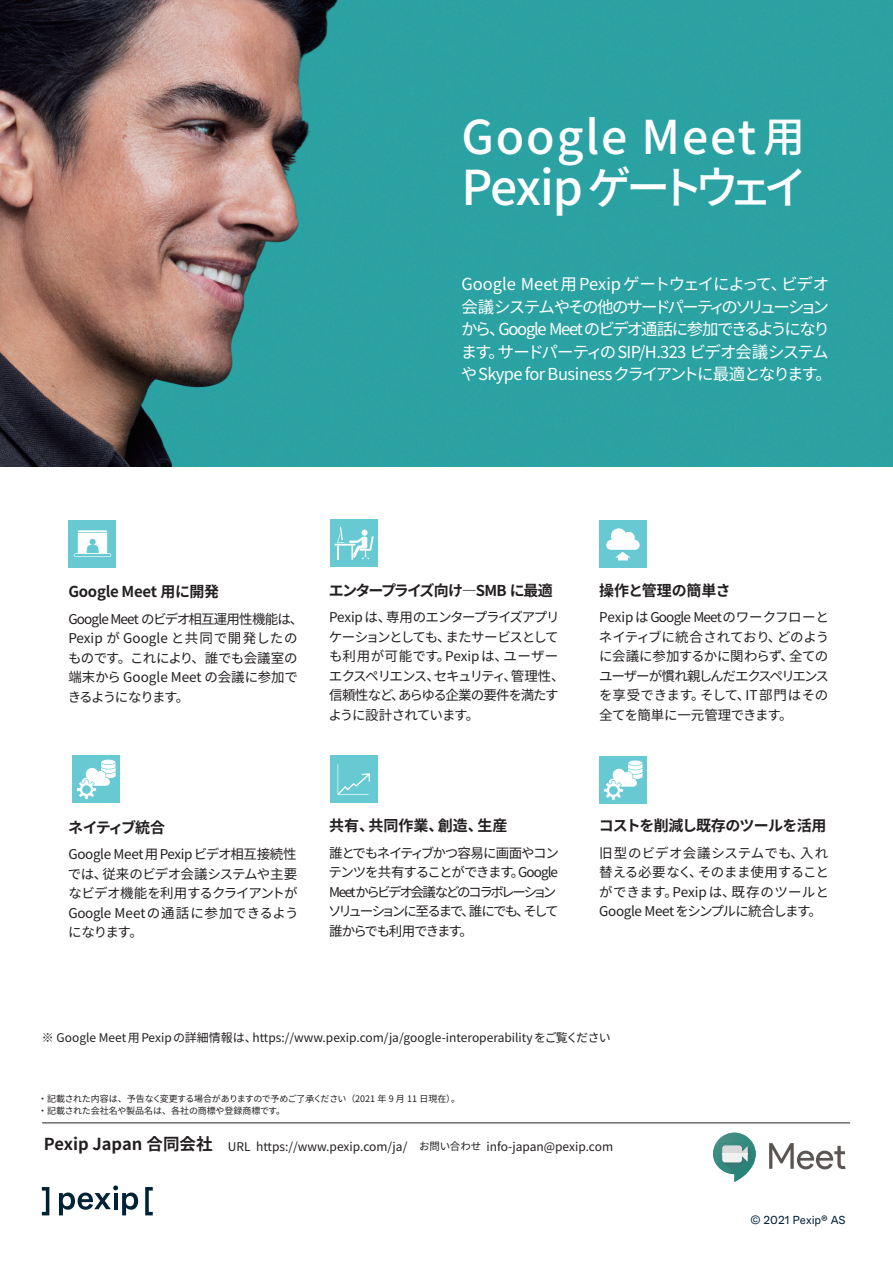
<style>
.page{position:relative;width:893px;height:1263px;background:#fff}
.page>*{position:absolute;margin:0;border:0;box-sizing:border-box;transform-origin:0 0}
.t1{font:500 46.5px "Noto Sans JP";letter-spacing:.04em;color:#fff}
.t2{font:500 45px "Noto Sans JP";letter-spacing:-.2em;color:#fff}
.t3{font:16.5px/22.5px "Noto Sans JP";letter-spacing:-.1em;color:#fff}
.t4{font:16.5px "Noto Sans JP";letter-spacing:-.04em;color:#fff}
.t5{font:16.5px/22.5px "Noto Sans JP";letter-spacing:-.06em;color:#fff}
.t6{font:700 16.5px "Noto Sans JP";color:#231f20}
.t7{font:16.5px "Noto Sans JP";letter-spacing:-.08em;color:#fff}
.t8{font:700 15px "Noto Sans JP";letter-spacing:-.05em;color:#231f20}
.t9{font:700 15px "Noto Sans JP";letter-spacing:-.105em;color:#231f20}
.t10{font:700 15px "Noto Sans JP";letter-spacing:-.02em;color:#231f20}
.t11{font:700 15px "Noto Sans JP";letter-spacing:-.005em;color:#231f20}
.t12{font:700 15px "Noto Sans JP";letter-spacing:-.095em;color:#231f20}
.t13{font:13.5px/19.5px "Noto Sans JP";letter-spacing:-.05em;color:#231f20}
.t14{font:13.5px/19.5px "Noto Sans JP";letter-spacing:-.025em;color:#231f20}
.t15{font:13.5px/19.5px "Noto Sans JP";letter-spacing:-.03em;color:#231f20}
.t16{font:13.5px/19.5px "Noto Sans JP";color:#231f20;text-align:right}
.t17{font:13.5px/19.5px "Noto Sans JP";letter-spacing:-.085em;color:#231f20}
.t18{font:13.5px/19.5px "Noto Sans JP";letter-spacing:-.075em;color:#231f20}
.t19{font:13.5px/19.5px "Noto Sans JP";letter-spacing:-.01em;color:#231f20}
.t20{font:13.5px/19.5px "Noto Sans JP";letter-spacing:-.175em;color:#231f20}
.t21{font:13.5px "Noto Sans JP";letter-spacing:-.145em;color:#231f20}
.t22{font:13.5px "Noto Sans JP";letter-spacing:-.095em;color:#231f20}
.t23{font:13.5px "Noto Sans JP";letter-spacing:-.02em;color:#231f20}
.t24{font:13.5px "Noto Sans JP";letter-spacing:-.1em;color:#231f20}
.t25{font:13.5px "Noto Sans JP";letter-spacing:-.015em;color:#231f20}
.t26{font:13.5px "Noto Sans JP";letter-spacing:-.12em;color:#231f20}
.t27{font:13.5px "Noto Sans JP";letter-spacing:-.11em;color:#231f20}
.t28{font:13.5px "Noto Sans JP";letter-spacing:-.07em;color:#231f20}
.t29{font:13.5px "Noto Sans JP";letter-spacing:.045em;color:#231f20}
.t30{font:13.5px "Noto Sans JP";letter-spacing:-.005em;color:#231f20}
.t31{font:13.5px "Noto Sans JP";letter-spacing:.035em;color:#231f20}
.t32{font:12px "Noto Sans JP";color:#231f20}
.t33{font:11.55px "Whyte";color:#002236}
.t34{font:10.5px "Noto Sans JP";letter-spacing:-.015em;color:#231f20}
.t35{font:9px "Noto Sans JP";letter-spacing:-.02em;color:#231f20}
.s1{font-size:42px}
.s2{font-size:48px}
</style>
<div class="page">
<img style="left:0;top:0;width:893px;height:466px">
<div style="left:68px;top:520px;width:48px;height:48px;background:#67c9d2"></div>
<svg style="left:74px;top:530px;width:37px;height:27px"></svg>
<div style="left:330px;top:519px;width:48px;height:48px;background:#67c9d2"></div>
<svg style="left:334px;top:527px;width:40px;height:33px"></svg>
<div style="left:599px;top:520px;width:48px;height:48px;background:#67c9d2"></div>
<svg style="left:606px;top:528px;width:34px;height:32px"></svg>
<div style="left:72px;top:755px;width:48px;height:48px;background:#67c9d2"></div>
<svg style="left:101px;top:760px;width:14px;height:4px"></svg>
<svg style="left:76px;top:763px;width:40px;height:37px"></svg>
<div style="left:83px;top:786px;width:7px;height:7px;background:#67c9d2;border-radius:50%"></div>
<div style="left:599px;top:755px;width:48px;height:48px;background:#67c9d2"></div>
<div style="left:628px;top:760px;width:14px;height:5px;background:#fff;border-radius:50%"></div>
<svg style="left:603px;top:764px;width:40px;height:36px"></svg>
<div style="left:610px;top:786px;width:7px;height:8px;background:#67c9d2;border-radius:50%"></div>
<div style="left:330px;top:755px;width:48px;height:48px;background:#67c9d2"></div>
<svg style="left:338px;top:764px;width:32px;height:31px"></svg>
<svg style="left:0;top:0;width:5px;height:4px"></svg>
<svg style="left:890px;top:0;width:3px;height:4px"></svg>
<svg style="left:145px;top:1187px;width:8px;height:28px"></svg>
<svg style="left:59px;top:1185px;width:79px;height:30px"></svg>
<svg style="left:42px;top:1187px;width:7px;height:28px"></svg>
<svg style="left:769px;top:1143px;width:77px;height:26px"></svg>
<svg style="left:713px;top:1133px;width:43px;height:49px"></svg>
<hr style="left:42px;top:1122px;width:808px;height:1px;background:#231f20">
<p class="t1" style="left:461px;top:111px;width:345px">Google Meet<span class="s1">用</span></p>
<p class="t2" style="left:461px;top:162px;width:348px"><span class="s2">Pexip</span> ゲートウェイ</p>
<p class="t7" style="left:781px;top:275px;width:49px">ビデオ</p>
<p class="t3" style="left:461px;top:273px;width:370px">Google Meet 用 Pexip ゲートウェイによって、<br>会議システムやその他のサードパーティのソリューションから Google Meetのビデオ通話に参加できるようになり</p>
<p class="t5" style="left:461px;top:318px;width:369px;text-indent:28px">、<br>ますサードパーティのSIP H/ .323 ビデオ会議システム</p>
<p class="t7" style="left:489px;top:342px;width:18px">。</p>
<p class="t4" style="left:461px;top:365px;width:359px">やSkype for Businessクライアントに最適となります</p>
<p class="t7" style="left:816px;top:365px;width:18px">。</p>
<p class="t10" style="left:68px;top:583px;width:152px">Google Meet 用に開発</p>
<p class="t13" style="left:68px;top:609px;width:237px">Google Meet のビデオ相互運用性機能は、</p>
<p class="t16" style="left:68px;top:629px;width:231px">Pexip が Google と共同で開発したの、誰でも会議室の</p>
<p class="t14" style="left:68px;top:648px;width:232px">ものです。これにより<br>端末から Google Meet の会議に参加できるようになります。</p>
<p class="t9" style="left:329px;top:582px;width:225px">エンタープライズ向け—SMB に最適</p>
<p class="t24" style="left:386px;top:610px;width:175px">専用のエンタープライズアプリ</p>
<p class="t13" style="left:329px;top:608px;width:64px">Pexipは、</p>
<p class="t28" style="left:446px;top:629px;width:115px">またサービスとして</p>
<p class="t27" style="left:329px;top:629px;width:123px">ケーションとしても、</p>
<p class="t16" style="left:434px;top:647px;width:132px;text-align:left;text-indent:-105px">も利用が可能です。<br>セキュリティ管理性、</p>
<p class="t13" style="left:504px;top:647px;width:56px">ユーザー</p>
<p class="t13" style="left:445px;top:647px;width:64px">Pexipは、</p>
<p class="t18" style="left:329px;top:666px;width:231px">エクスペリエンス、<br>信頼性などあらゆる企業の要件を満たす</p>
<p class="t13" style="left:504px;top:666px;width:15px">、</p>
<p class="t13" style="left:328px;top:686px;width:153px;text-indent:63px">、<br>ように設計されています。</p>
<p class="t12" style="left:68px;top:818px;width:98px">ネイティブ統合</p>
<p class="t14" style="left:68px;top:845px;width:230px">Google Meet用Pexipビデオ相互接続性</p>
<p class="t13" style="left:102px;top:864px;width:196px">従来のビデオ会議システムや主要</p>
<p class="t15" style="left:68px;top:864px;width:232px">では、<br>なビデオ機能を利用するクライアントが<br>Google Meetの通話に参加できるようになります。</p>
<p class="t8" style="left:329px;top:817px;width:46px">共有、</p>
<p class="t17" style="left:329px;top:843px;width:232px">誰とでもネイティブかつ容易に画面やコンテンツを共有することができます Google</p>
<p class="t8" style="left:369px;top:817px;width:76px">共同作業、</p>
<p class="t8" style="left:477px;top:817px;width:31px">生産</p>
<p class="t8" style="left:438px;top:817px;width:46px">創造、</p>
<p class="t20" style="left:329px;top:863px;width:229px;text-indent:182px">。<br>Meet からビデオ会議などのコラボレーション</p>
<p class="t21" style="left:328px;top:904px;width:232px">ソリューションに至るまで誰にでもそして</p>
<p class="t13" style="left:460px;top:902px;width:17px">、。</p>
<p class="t13" style="left:516px;top:902px;width:15px">、</p>
<p class="t26" style="left:329px;top:923px;width:134px">誰からでも利用できます</p>
<p class="t11" style="left:599px;top:582px;width:133px">操作と管理の簡単さ</p>
<p class="t14" style="left:599px;top:608px;width:232px;text-align:right">Pexipは Google Meetのワークフローとどのよう</p>
<p class="t13" style="left:768px;top:627px;width:15px">、</p>
<p class="t25" style="left:599px;top:629px;width:172px">ネイティブに統合されており</p>
<p class="t23" style="left:599px;top:649px;width:196px">に会議に参加するかに関わらず、</p>
<p class="t22" style="left:599px;top:668px;width:231px">ユーザーが慣れ親しんだエクスペリエンス</p>
<p class="t29" style="left:745px;top:688px;width:84px">IT部門はその</p>
<p class="t13" style="left:789px;top:647px;width:41px">全ての</p>
<p class="t15" style="left:599px;top:686px;width:195px">を享受できます。<br>全てを簡単に一元管理できます。</p>
<p class="t13" style="left:700px;top:686px;width:52px">そして、</p>
<p class="t8" style="left:599px;top:817px;width:229px">コストを削減し既存のツールを活用</p>
<p class="t13" style="left:800px;top:843px;width:30px">入れ</p>
<p class="t19" style="left:698px;top:843px;width:133px;text-indent:-99px">旧型のビデオ会議システムでも、<br>そのまま使用すること</p>
<p class="t30" style="left:599px;top:865px;width:94px">替える必要なく</p>
<p class="t13" style="left:689px;top:863px;width:15px">、</p>
<p class="t13" style="left:599px;top:882px;width:80px">ができます。</p>
<p class="t31" style="left:732px;top:884px;width:99px">既存のツールと</p>
<p class="t13" style="left:673px;top:882px;width:64px">Pexipは、</p>
<p class="t13" style="left:599px;top:902px;width:213px">Google Meet をシンプルに統合します</p>
<p class="t13" style="left:808px;top:902px;width:15px">。</p>
<p class="t32" style="left:252px;top:1031px;width:360px">https://www.pexip.com/ja/google-interoperabilityをご覧ください</p>
<p class="t32" style="left:42px;top:1031px;width:216px">※ Google Meet用 Pexipの詳細情報は、</p>
<p class="t35" style="left:38px;top:1093px;width:423px">・記載された内容は、予告なく変更する場合がありますので予めご了承ください（2021 年 9 月 11 日現在。(</p>
<p class="t35" style="left:38px;top:1105px;width:248px">・記載された会社名や製品名は、各社の商標や登録商標です。</p>
<p class="t6" style="left:44px;top:1134px;width:170px">Pexip Japan 合同会社</p>
<p class="t32" style="left:486px;top:1140px;width:128px">info-japan@pexip.com</p>
<p class="t32" style="left:228px;top:1140px;width:193px">URL https://www.pexip.com/ja 　/</p>
<p class="t34" style="left:419px;top:1140px;width:64px">お問い合わせ</p>
<p class="t33" style="left:750px;top:1210px;width:97px">© 2021 Pexip® AS</p>
</div>
